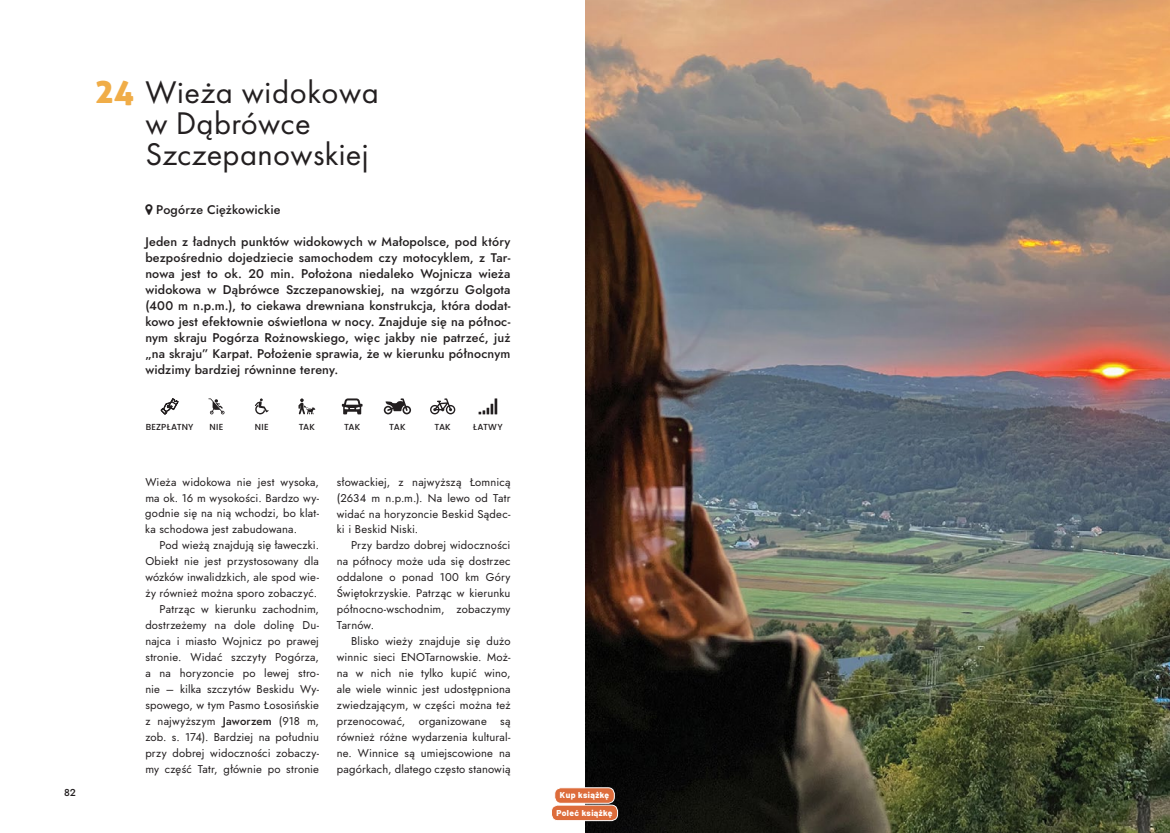
<style>
.page{position:relative;width:1170px;height:833px;background:#fff}
.page>*{position:absolute;margin:0;border:0;box-sizing:border-box;transform-origin:0 0}
.t1{font:32.5px/31.2px "Futura PT";letter-spacing:.01em;color:#231f20}
.t2{font:500 12.5px/16px "Jost";letter-spacing:.01em;color:#231f20;text-align:justify}
.t3{font:11.25px/16px "Jost";letter-spacing:.015em;color:#231f20;text-align:justify}
.t4{font:500 10px "Jost";color:#231f20}
.t5{font:500 8.75px "Poppins";letter-spacing:.02em;color:#231f20}
.t6{font:800 8.5px "Barlow";letter-spacing:.05em;color:#fff}
.s1{font-family:"Aller Display";font-size:33.75px;color:#f0ad48}
.s2{font-weight:500}
</style>
<div class="page">
<svg style="left:161px;top:398px;width:18px;height:17px"></svg>
<svg style="left:208px;top:398px;width:16px;height:16px"></svg>
<svg style="left:255px;top:398px;width:13px;height:16px"></svg>
<svg style="left:298px;top:398px;width:17px;height:16px"></svg>
<svg style="left:342px;top:398px;width:20px;height:16px"></svg>
<svg style="left:383px;top:398px;width:28px;height:16px"></svg>
<svg style="left:430px;top:398px;width:25px;height:16px"></svg>
<svg style="left:478px;top:398px;width:19px;height:16px"></svg>
<img style="left:586px;top:0;width:583px;height:833px">
<div style="left:551px;top:805px;width:66px;height:15px;background:#dd6c3b;border-radius:6px"></div>
<div style="left:551px;top:804px;width:67px;height:17px;border:1px solid #fff;border-radius:6px"></div>
<div style="left:554px;top:787px;width:60px;height:16px;background:#dd6c3b;border-radius:6px"></div>
<div style="left:554px;top:787px;width:60px;height:16px;border:1px solid #fff;border-radius:6px"></div>
<p class="t4" style="left:64px;top:785px;width:13px">82</p>
<h1 class="t1" style="left:145px;top:76px;width:235px;text-indent:-50px"><span class="s1">24</span> Wieża widokowa w Dąbrówce<br>Szczepanowskiej</h1>
<p class="t2" style="left:156px;top:202px;width:126px">Pogórze Ciężkowickie</p>
<p class="t2" style="left:145px;top:234px;width:366px">Jeden z ładnych punktów widokowych w Małopolsce, pod który bezpośrednio dojedziecie samochodem czy motocyklem, z Tar&shy;nowa jest to ok. 20 min. Położona niedaleko Wojnicza wieża widokowa w Dąbrówce Szczepanowskiej, na wzgórzu Golgota (400 m n.p.m.), to ciekawa drewniana konstrukcja, która dodat&shy;kowo jest efektownie oświetlona w nocy. Znajduje się na północ&shy;nym skraju Pogórza Rożnowskiego, więc jakby nie patrzeć, już „na skraju” Karpat. Położenie sprawia, że w kierunku północnym widzimy bardziej równinne tereny.</p>
<p class="t5" style="left:146px;top:422px;width:49px">BEZPŁATNY</p>
<p class="t5" style="left:209px;top:422px;width:15px">NIE</p>
<p class="t5" style="left:255px;top:422px;width:15px">NIE</p>
<p class="t5" style="left:299px;top:422px;width:18px">TAK</p>
<p class="t5" style="left:344px;top:422px;width:18px">TAK</p>
<p class="t5" style="left:389px;top:422px;width:18px">TAK</p>
<p class="t5" style="left:434px;top:422px;width:18px">TAK</p>
<p class="t5" style="left:473px;top:422px;width:31px">ŁATWY</p>
<p class="t3" style="left:145px;top:474px;width:175px">Wieża widokowa nie jest wysoka, ma ok. 16 m wysokości. Bardzo wy&shy;godnie się na nią wchodzi, bo klat&shy;ka schodowa jest zabudowana.</p>
<p class="t3" style="left:145px;top:537px;width:175px;text-align:right">Pod wieżą znajdują się ławeczki.<br>Obiekt nie jest przystosowany dla wózków inwalidzkich, ale spod wie&shy;ży również można sporo zobaczyć.<br>Patrząc w kierunku zachodnim, dostrzeżemy na dole dolinę Du&shy;najca i miasto Wojnicz po prawej stronie. Widać szczyty Pogórza, a na horyzoncie po lewej stro&shy;nie – kilka szczytów Beskidu Wy&shy;spowego, w tym Pasmo Łososińskie z najwyższym <span class="s2">Jaworzem</span> (918 m, zob. s. 174). Bardziej na południu przy dobrej widoczności zobaczy&shy;my część Tatr, głównie po stronie</p>
<p class="t3" style="left:337px;top:474px;width:175px">słowackiej, z najwyższą Łomnicą (2634 m n.p.m.). Na lewo od Tatr widać na horyzoncie Beskid Sądec&shy;ki i Beskid Niski.</p>
<p class="t3" style="left:337px;top:537px;width:175px;text-indent:14px">Przy bardzo dobrej widoczności na północy może uda się dostrzec oddalone o ponad 100 km Góry Świętokrzyskie. Patrząc w kierunku północno-wschodnim, zobaczymy Tarnów.</p>
<p class="t3" style="left:337px;top:633px;width:175px;text-indent:14px">Blisko wieży znajduje się dużo winnic sieci ENOTarnowskie. Moż&shy;na w nich nie tylko kupić wino, ale wiele winnic jest udostępniona zwiedzającym, w części można też przenocować, organizowane są również różne wydarzenia kultural&shy;ne. Winnice są umiejscowione na pagórkach, dlatego często stanowią</p>
<p class="t6" style="left:560px;top:789px;width:51px">Kup książkę</p>
<p class="t6" style="left:556px;top:806px;width:57px">Poleć książkę</p>
</div>
